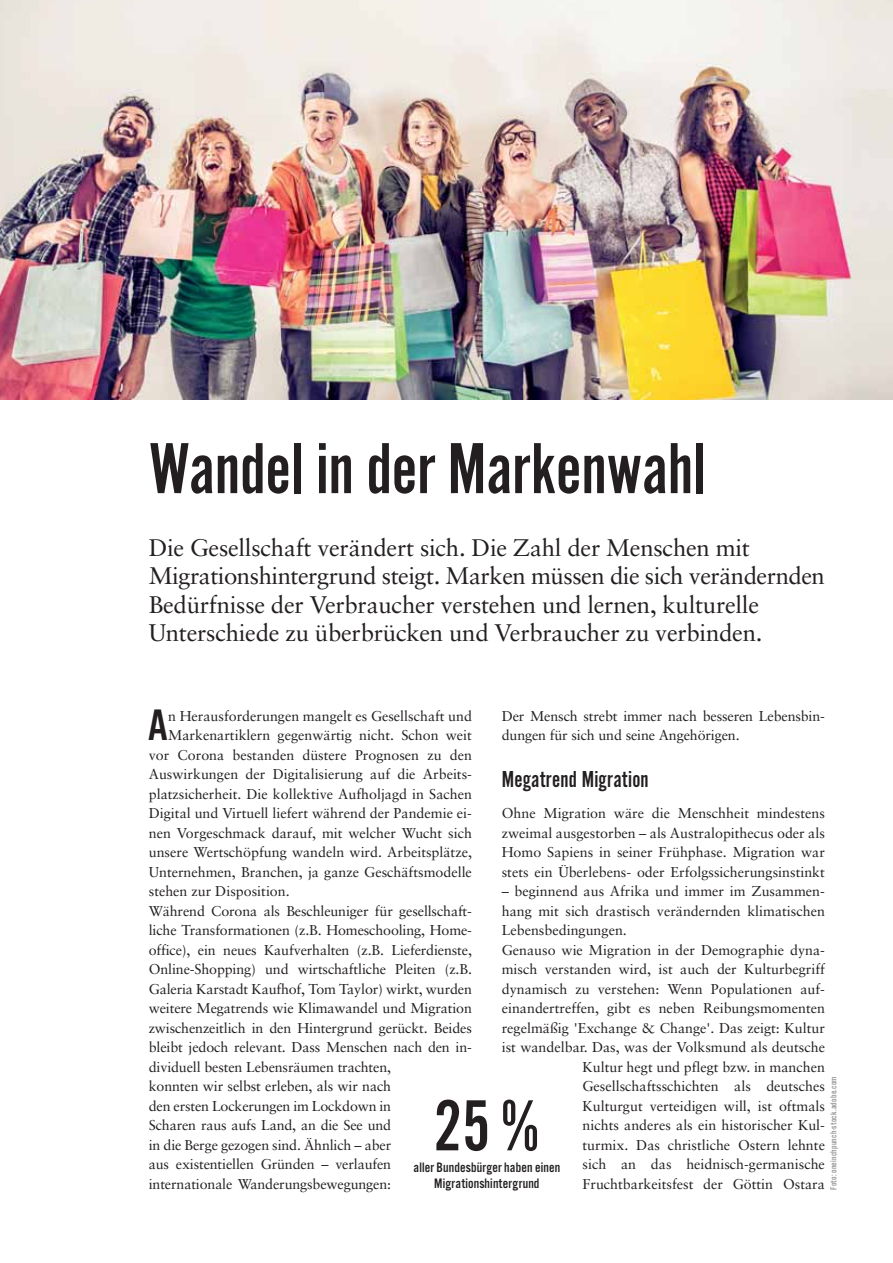
<style>
.page{position:relative;width:893px;height:1263px;background:#fff}
.page>*{position:absolute;margin:0;border:0;box-sizing:border-box;transform-origin:0 0}
.t1{font:75px "Alternate Got No 2 D";color:#231f20}
.t2{font:45.75px "Alternate Got No 3 D";color:#231f20}
.t3{font:24px/28.5px "Sabon";letter-spacing:-.01em;color:#231f20}
.t4{font:24px "Alternate Got No 2 D";letter-spacing:.01em;color:#231f20}
.t5{font:14.25px/19.5px "Sabon";color:#231f20}
.t6{font:14.25px/15.8px "Alternate Got No 3 D";letter-spacing:.01em;color:#231f20;text-align:center}
.t7{font:9px "Alternate Got No 3 D";letter-spacing:.025em;color:#939598}
</style>
<div class="page">
<img style="left:0;top:0;width:893px;height:400px">
<h1 class="t1" style="left:149px;top:443px;width:558px">Wandel in der Markenwahl</h1>
<p class="t3" style="left:149px;top:535px;width:678px">Die Gesellschaft verändert sich. Die Zahl der Menschen mit Migrationshintergrund steigt. Marken müssen die sich verändernden Bedürfnisse der Verbraucher verstehen und lernen, kulturelle Unterschiede zu überbrücken und Verbraucher zu verbinden.</p>
<h2 class="t2" style="left:148px;top:710px;width:22px">A</h2>
<p class="t5" style="left:168px;top:707px;width:305px">n Herausforderungen mangelt es Gesellschaft und</p>
<p class="t5" style="left:502px;top:707px;width:325px">Der Mensch strebt immer nach besseren Lebensbin&shy;dungen für sich und seine Angehörigen.</p>
<h3 class="t4" style="left:502px;top:771px;width:148px">Megatrend Migration</h3>
<p class="t5" style="left:502px;top:805px;width:325px;text-align:justify">Ohne Migration wäre die Menschheit mindestens zweimal ausgestorben – als Australopithecus oder als Homo Sapiens in seiner Frühphase. Migration war stets ein Überlebens- oder Erfolgssicherungsinstinkt</p>
<p class="t5" style="left:502px;top:883px;width:325px">– beginnend aus Afrika und immer im Zusammen-</p>
<p class="t5" style="left:502px;top:902px;width:325px">hang mit sich drastisch verändernden klimatischen</p>
<p class="t5" style="left:502px;top:922px;width:127px">Lebensbedingungen.</p>
<p class="t5" style="left:502px;top:941px;width:325px">Genauso wie Migration in der Demographie dyna-</p>
<p class="t5" style="left:502px;top:961px;width:325px">misch verstanden wird, ist auch der Kulturbegriff</p>
<p class="t5" style="left:502px;top:980px;width:325px">dynamisch zu verstehen: Wenn Populationen auf-</p>
<p class="t5" style="left:502px;top:1000px;width:325px">einandertreffen, gibt es neben Reibungsmomenten</p>
<p class="t5" style="left:502px;top:1019px;width:325px">regelmäßig 'Exchange &amp; Change'. Das zeigt: Kultur</p>
<p class="t5" style="left:502px;top:1039px;width:325px">ist wandelbar. Das, was der Volksmund als deutsche</p>
<p class="t5" style="left:582px;top:1058px;width:244px">Kultur hegt und pflegt bzw. in manchen</p>
<p class="t5" style="left:582px;top:1078px;width:244px">Gesellschaftsschichten als deutsches</p>
<p class="t5" style="left:582px;top:1097px;width:244px">Kulturgut verteidigen will, ist oftmals</p>
<p class="t5" style="left:582px;top:1117px;width:244px">nichts anderes als ein historischer Kul-</p>
<p class="t5" style="left:582px;top:1136px;width:244px">turmix. Das christliche Ostern lehnte</p>
<p class="t5" style="left:582px;top:1156px;width:244px">sich an das heidnisch-germanische</p>
<p class="t5" style="left:582px;top:1175px;width:244px">Fruchtbarkeitsfest der Göttin Ostara</p>
<p class="t5" style="left:168px;top:727px;width:305px">Markenartiklern gegenwärtig nicht. Schon weit</p>
<p class="t5" style="left:149px;top:746px;width:325px">vor Corona bestanden düstere Prognosen zu den</p>
<p class="t5" style="left:149px;top:766px;width:325px">Auswirkungen der Digitalisierung auf die Arbeits-</p>
<p class="t5" style="left:149px;top:785px;width:325px">platzsicherheit. Die kollektive Aufholjagd in Sachen</p>
<p class="t5" style="left:149px;top:805px;width:325px">Digital und Virtuell liefert während der Pandemie ei-</p>
<p class="t5" style="left:149px;top:824px;width:325px">nen Vorgeschmack darauf, mit welcher Wucht sich</p>
<p class="t5" style="left:149px;top:844px;width:325px">unsere Wertschöpfung wandeln wird. Arbeitsplätze,</p>
<p class="t5" style="left:149px;top:863px;width:325px">Unternehmen, Branchen, ja ganze Geschäftsmodelle</p>
<p class="t5" style="left:149px;top:883px;width:142px">stehen zur Disposition.</p>
<p class="t5" style="left:149px;top:902px;width:325px">Während Corona als Beschleuniger für gesellschaft-</p>
<p class="t5" style="left:149px;top:922px;width:325px">liche Transformationen (z.B. Homeschooling, Home-</p>
<p class="t5" style="left:149px;top:941px;width:325px">office), ein neues Kaufverhalten (z.B. Lieferdienste,</p>
<p class="t5" style="left:149px;top:961px;width:325px">Online-Shopping) und wirtschaftliche Pleiten (z.B.</p>
<p class="t5" style="left:149px;top:980px;width:325px">Galeria Karstadt Kaufhof, Tom Taylor) wirkt, wurden</p>
<p class="t5" style="left:149px;top:1000px;width:325px">weitere Megatrends wie Klimawandel und Migration</p>
<p class="t5" style="left:149px;top:1019px;width:325px">zwischenzeitlich in den Hintergrund gerückt. Beides</p>
<p class="t5" style="left:149px;top:1039px;width:325px">bleibt jedoch relevant. Dass Menschen nach den in-</p>
<p class="t5" style="left:149px;top:1058px;width:244px">dividuell besten Lebensräumen trachten,</p>
<p class="t5" style="left:149px;top:1078px;width:244px">konnten wir selbst erleben, als wir nach</p>
<p class="t5" style="left:149px;top:1097px;width:244px">den ersten Lockerungen im Lockdown in</p>
<p class="t5" style="left:149px;top:1117px;width:244px">Scharen raus aufs Land, an die See und</p>
<p class="t5" style="left:149px;top:1136px;width:244px">in die Berge gezogen sind. Ähnlich – aber</p>
<p class="t5" style="left:149px;top:1156px;width:244px">aus existentiellen Gründen – verlaufen</p>
<p class="t5" style="left:149px;top:1175px;width:244px">internationale Wanderungsbewegungen:</p>
<p class="t7" style="left:831px;top:1190px;width:115px;rotate:-90deg">Foto: oneinchpunch-stock.adobe.com</p>
<h1 class="t1" style="left:434px;top:1101px;width:108px">25 %</h1>
<p class="t6" style="left:413px;top:1161px;width:148px">aller Bundesbürger haben einen<br>Migrationshintergrund</p>
</div>
